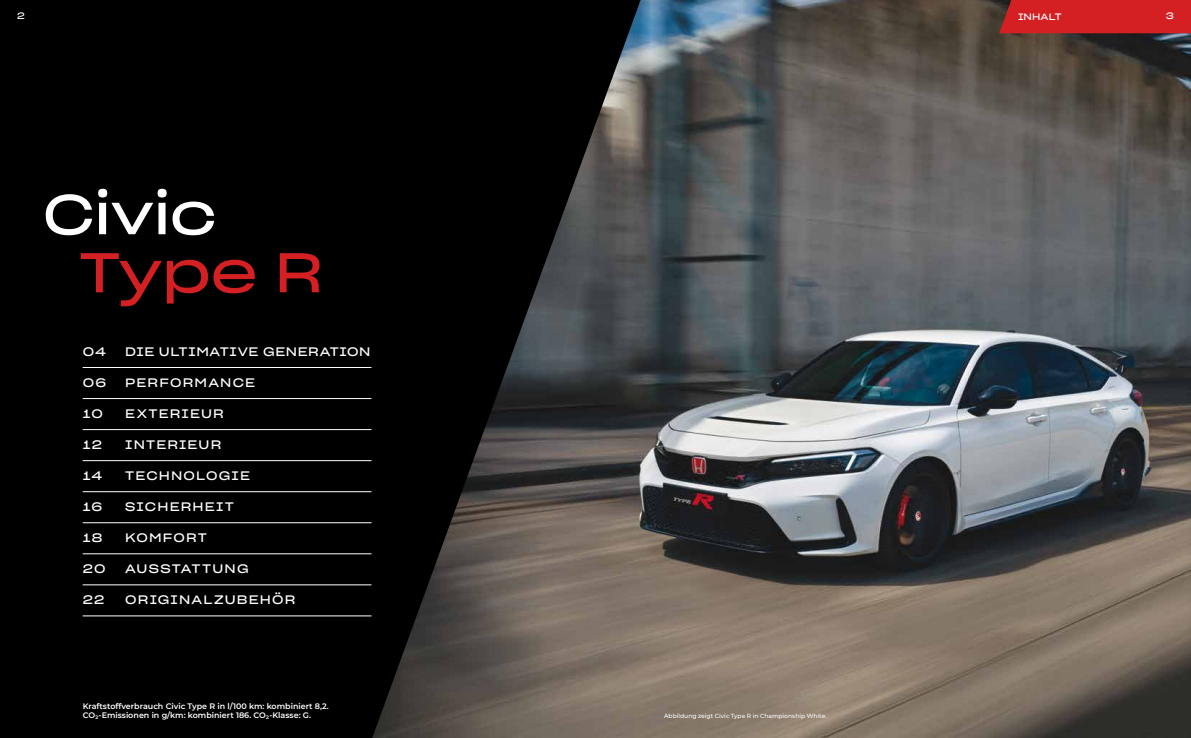
<style>
.page{position:relative;width:1191px;height:738px;background:#fff}
.page>*{position:absolute;margin:0;border:0;box-sizing:border-box;transform-origin:0 0}
.t1{font:55px "Sharp Grotesk Book 25";color:#fff}
.t2{font:55px "Sharp Grotesk Book 25";color:#d42023}
.t3{font:12px "Sharp Grotesk Book 25";letter-spacing:.095em;color:#fff}
.t4{font:12px "Sharp Grotesk Book 25";letter-spacing:.05em;color:#fff}
.t5{font:9px "Sharp Grotesk Book 25";letter-spacing:.015em;color:#fff}
.t6{font:600 8px/9.6px "Montserrat";color:#fff}
.t7{font:500 6px "Montserrat";letter-spacing:.005em;color:#fff}
</style>
<div class="page">
<div style="left:0;top:0;width:1191px;height:737px;background:#000"></div>
<img style="left:373px;top:0;width:818px;height:737px">
<div style="left:999px;top:0;width:192px;height:33px;background:#d42023"></div>
<hr style="left:83px;top:367px;width:288px;height:1px;background:#fff">
<hr style="left:83px;top:398px;width:288px;height:1px;background:#fff">
<hr style="left:83px;top:429px;width:288px;height:1px;background:#fff">
<hr style="left:83px;top:460px;width:288px;height:1px;background:#fff">
<hr style="left:83px;top:491px;width:288px;height:1px;background:#fff">
<hr style="left:83px;top:522px;width:288px;height:1px;background:#fff">
<hr style="left:83px;top:553px;width:288px;height:1px;background:#fff">
<hr style="left:83px;top:584px;width:288px;height:1px;background:#fff">
<hr style="left:83px;top:615px;width:288px;height:1px;background:#fff">
<p class="t5" style="left:17px;top:8px;width:9px">2</p>
<p class="t5" style="left:1018px;top:9px;width:45px">INHALT</p>
<p class="t5" style="left:1166px;top:8px;width:9px">3</p>
<h1 class="t1" style="left:43px;top:166px;width:175px">Civic</h1>
<h1 class="t2" style="left:79px;top:224px;width:246px">Type R</h1>
<p class="t3" style="left:83px;top:341px;width:24px">04</p>
<p class="t4" style="left:125px;top:341px;width:247px">DIE ULTIMATIVE GENERATION</p>
<p class="t3" style="left:83px;top:372px;width:25px">06</p>
<p class="t3" style="left:125px;top:372px;width:131px">PERFORMANCE</p>
<p class="t3" style="left:83px;top:403px;width:22px">10</p>
<p class="t3" style="left:125px;top:403px;width:100px">EXTERIEUR</p>
<p class="t3" style="left:83px;top:434px;width:21px">12</p>
<p class="t3" style="left:125px;top:434px;width:98px">INTERIEUR</p>
<p class="t3" style="left:83px;top:465px;width:21px">14</p>
<p class="t3" style="left:125px;top:465px;width:126px">TECHNOLOGIE</p>
<p class="t3" style="left:83px;top:496px;width:21px">16</p>
<p class="t3" style="left:125px;top:496px;width:110px">SICHERHEIT</p>
<p class="t3" style="left:83px;top:527px;width:21px">18</p>
<p class="t3" style="left:125px;top:527px;width:83px">KOMFORT</p>
<p class="t3" style="left:83px;top:558px;width:24px">20</p>
<p class="t3" style="left:125px;top:558px;width:125px">AUSSTATTUNG</p>
<p class="t3" style="left:83px;top:589px;width:23px">22</p>
<p class="t3" style="left:125px;top:589px;width:171px">ORIGINALZUBEHÖR</p>
<p class="t6" style="left:83px;top:700px;width:248px">Kraftstoffverbrauch Civic Type R in l/100 km: kombiniert 8,2.<br>CO₂-Emissionen in g/km: kombiniert 186. CO₂-Klasse: G.</p>
<p class="t7" style="left:664px;top:711px;width:164px">Abbildung zeigt Civic Type R in Championship White.</p>
</div>
